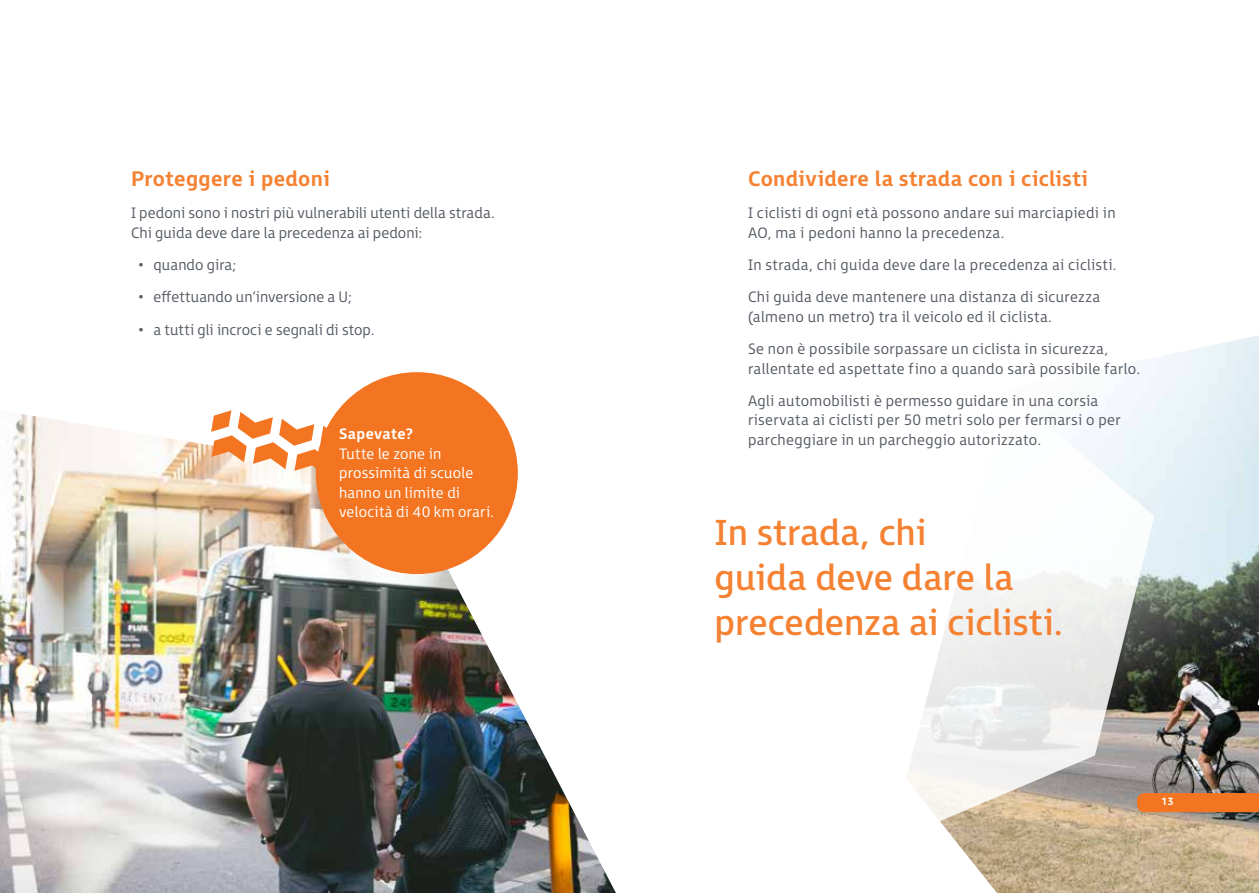
<style>
.page{position:relative;width:1259px;height:893px;background:#fff}
.page>*{position:absolute;margin:0;border:0;box-sizing:border-box;transform-origin:0 0}
.t1{font:36px/45px "FS Millbank";color:#f58232}
.t2{font:700 21px "FS Millbank";letter-spacing:.02em;color:#f58232}
.t3{font:300 15px/19.5px "FS Millbank";letter-spacing:.02em;color:#545962}
.t4{font:300 15px/19.5px "FS Millbank";letter-spacing:.015em;color:#fff}
.t5{font:700 15px "FS Millbank";letter-spacing:.025em;color:#fff}
.t6{font:700 10.5px "FS Millbank";color:#fff}
</style>
<div class="page">
<img style="left:0;top:410px;width:616px;height:483px">
<div style="left:316px;top:372px;width:202px;height:202px;background:#f47521;border-radius:50%"></div>
<svg style="left:211px;top:410px;width:127px;height:66px"></svg>
<img style="left:963px;top:335px;width:296px;height:558px">
<svg style="left:906px;top:373px;width:248px;height:478px"></svg>
<div style="left:1137px;top:793px;width:122px;height:19px;background:#f47521"></div>
<h2 class="t2" style="left:131px;top:161px;width:200px">Proteggere i pedoni</h2>
<p class="t3" style="left:131px;top:202px;width:365px">I pedoni sono i nostri più vulnerabili utenti della strada.<br>Chi guida deve dare la precedenza ai pedoni:</p>
<p class="t3" style="left:138px;top:253px;width:99px">• quando gira;</p>
<p class="t3" style="left:138px;top:286px;width:215px">• effettuando un’inversione a U;</p>
<p class="t3" style="left:138px;top:318px;width:238px">• a tutti gli incroci e segnali di stop.</p>
<p class="t5" style="left:339px;top:421px;width:75px">Sapevate?</p>
<p class="t4" style="left:339px;top:442px;width:156px">Tutte le zone in prossimità di scuole hanno un limite di velocità di 40 km orari.</p>
<h2 class="t2" style="left:748px;top:161px;width:341px">Condividere la strada con i ciclisti</h2>
<p class="t3" style="left:748px;top:202px;width:369px">I ciclisti di ogni età possono andare sui marciapiedi in<br>AO, ma i pedoni hanno la precedenza.</p>
<p class="t3" style="left:748px;top:247px;width:370px;line-height:32.2px">In strada, chi guida deve dare la precedenza ai ciclisti.<br>Chi guida deve mantenere una distanza di sicurezza</p>
<p class="t3" style="left:748px;top:299px;width:362px;line-height:32.2px">(almeno un metro) tra il veicolo ed il ciclista.<br>Se non è possibile sorpassare un ciclista in sicurezza,</p>
<p class="t3" style="left:748px;top:350px;width:394px;line-height:32.2px">rallentate ed aspettate fino a quando sarà possibile farlo.<br>Agli automobilisti è permesso guidare in una corsia</p>
<p class="t3" style="left:748px;top:409px;width:374px">riservata ai ciclisti per 50 metri solo per fermarsi o per parcheggiare in un parcheggio autorizzato.</p>
<h1 class="t1" style="left:714px;top:506px;width:350px">In strada, chi<br>guida deve dare la precedenza ai ciclisti.</h1>
<p class="t6" style="left:1161px;top:793px;width:14px">13</p>
</div>
